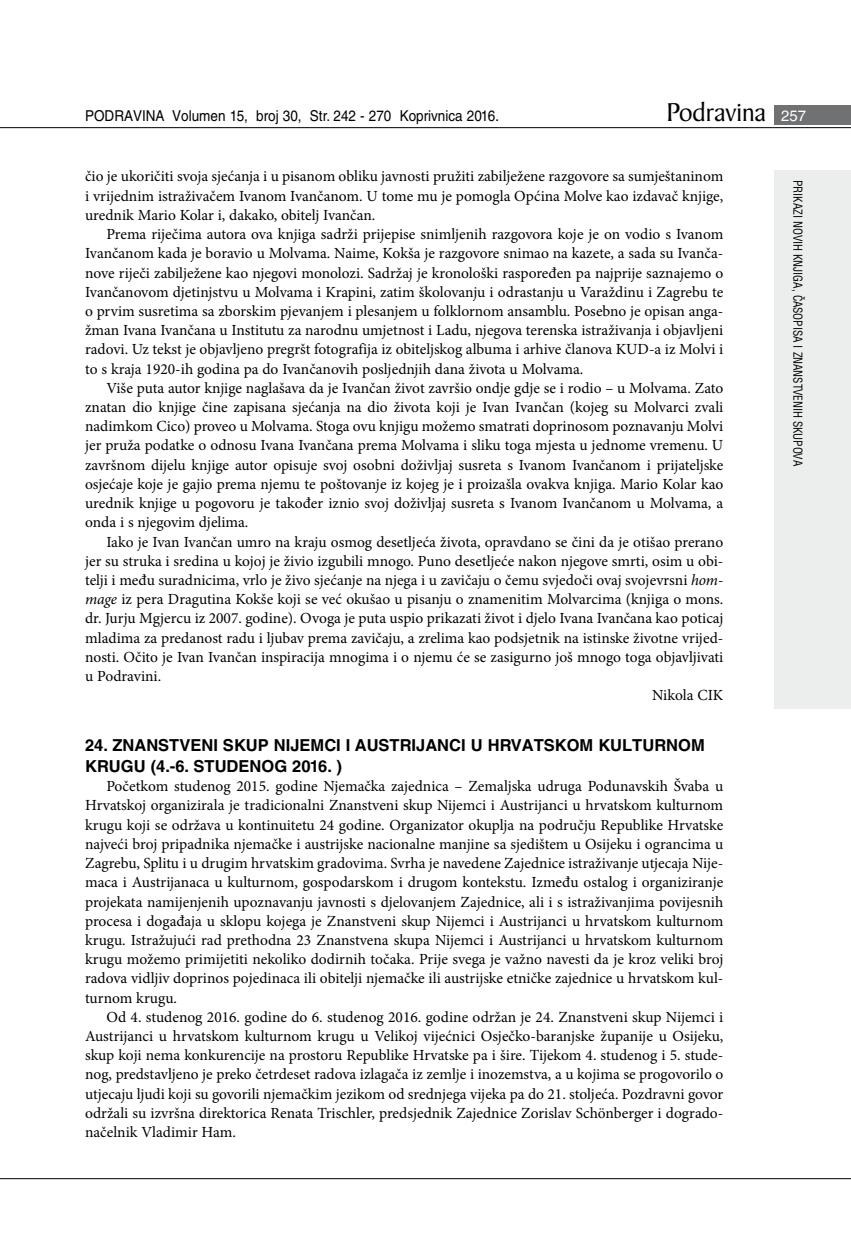
<style>
.page{position:relative;width:851px;height:1234px;background:#fff}
.page>*{position:absolute;margin:0;border:0;box-sizing:border-box;transform-origin:0 0}
.t1{font:27.6px "Baker Signet BT";color:#000}
.t2{font:700 16.5px/21px "Helvetica LT Skin 29";color:#000}
.t3{font:15.45px/19.2px "Minion Pro";color:#000;text-align:justify}
.t4{font:15px "Helvetica LT Skin 29";color:#000;scale:.9 1}
.t5{font:condensed 12px "Helvetica LT Skin 29";letter-spacing:-.005em;color:#000;scale:.95 1}
.s1{font-family:"Helvetica LT Skin 29";font-size:15px;color:#fff}
.s2{font-style:italic}
</style>
<div class="page">
<div style="left:774px;top:170px;width:76px;height:538px;background:#eceded"></div>
<div style="left:774px;top:105px;width:76px;height:19px;background:#707172"></div>
<hr style="left:0;top:127px;width:850px;height:1px;background:#000">
<hr style="left:0;top:1177px;width:850px;height:1px;background:#000">
<p class="t4" style="left:85px;top:107px;width:462px">PODRAVINA Volumen 15, broj 30, Str. 242 - 270 Koprivnica 2016.</p>
<h1 class="t1" style="left:666px;top:95px;width:141px">Podravina <span class="s1">257</span></h1>
<p class="t3" style="left:85px;top:167px;width:639px">čio je ukoričiti svoja sjećanja i u pisanom obliku javnosti pružiti zabilježene razgovore sa sumještaninom</p>
<p class="t3" style="left:85px;top:186px;width:639px">i vrijednim istraživačem Ivanom Ivančanom. U tome mu je pomogla Općina Molve kao izdavač knjige, urednik Mario Kolar i, dakako, obitelj Ivančan.</p>
<p class="t3" style="left:85px;top:224px;width:639px;text-indent:21px">Prema riječima autora ova knjiga sadrži prijepise snimljenih razgovora koje je on vodio s Ivanom Ivančanom kada je boravio u Molvama. Naime, Kokša je razgovore snimao na kazete, a sada su Ivanča&shy;nove riječi zabilježene kao njegovi monolozi. Sadržaj je kronološki raspoređen pa najprije saznajemo o Ivančanovom djetinjstvu u Molvama i Krapini, zatim školovanju i odrastanju u Varaždinu i Zagrebu te o prvim susretima sa zborskim pjevanjem i plesanjem u folklornom ansamblu. Posebno je opisan anga&shy;žman Ivana Ivančana u Institutu za narodnu umjetnost i Ladu, njegova terenska istraživanja i objavljeni radovi. Uz tekst je objavljeno pregršt fotografija iz obiteljskog albuma i arhive članova KUD-a iz Molvi i to s kraja 1920-ih godina pa do Ivančanovih posljednjih dana života u Molvama.</p>
<p class="t3" style="left:85px;top:378px;width:639px;text-indent:21px">Više puta autor knjige naglašava da je Ivančan život završio ondje gdje se i rodio – u Molvama. Zato znatan dio knjige čine zapisana sjećanja na dio života koji je Ivan Ivančan (kojeg su Molvarci zvali nadimkom Cico) proveo u Molvama. Stoga ovu knjigu možemo smatrati doprinosom poznavanju Molvi jer pruža podatke o odnosu Ivana Ivančana prema Molvama i sliku toga mjesta u jednome vremenu. U završnom dijelu knjige autor opisuje svoj osobni doživljaj susreta s Ivanom Ivančanom i prijateljske osjećaje koje je gajio prema njemu te poštovanje iz kojeg je i proizašla ovakva knjiga. Mario Kolar kao urednik knjige u pogovoru je također iznio svoj doživljaj susreta s Ivanom Ivančanom u Molvama, a onda i s njegovim djelima.</p>
<p class="t3" style="left:106px;top:532px;width:618px">Iako je Ivan Ivančan umro na kraju osmog desetljeća života, opravdano se čini da je otišao prerano</p>
<p class="t3" style="left:85px;top:551px;width:639px">jer su struka i sredina u kojoj je živio izgubili mnogo. Puno desetljeće nakon njegove smrti, osim u obi-</p>
<p class="t3" style="left:85px;top:570px;width:639px">telji i među suradnicima, vrlo je živo sjećanje na njega i u zavičaju o čemu svjedoči ovaj svojevrsni <span class="s2">hom-</span></p>
<p class="t3" style="left:85px;top:589px;width:639px"><span class="s2">mage</span> iz pera Dragutina Kokše koji se već okušao u pisanju o znamenitim Molvarcima (knjiga o mons.</p>
<p class="t3" style="left:85px;top:608px;width:639px">dr. Jurju Mgjercu iz 2007. godine). Ovoga je puta uspio prikazati život i djelo Ivana Ivančana kao poticaj</p>
<p class="t3" style="left:85px;top:628px;width:639px">mladima za predanost radu i ljubav prema zavičaju, a zrelima kao podsjetnik na istinske životne vrijed-</p>
<p class="t3" style="left:85px;top:647px;width:639px">nosti. Očito je Ivan Ivančan inspiracija mnogima i o njemu će se zasigurno još mnogo toga objavljivati</p>
<p class="t3" style="left:85px;top:666px;width:78px">u Podravini.</p>
<p class="t3" style="left:652px;top:685px;width:73px">Nikola CIK</p>
<p class="t2" style="left:85px;top:734px;width:621px">24. ZNANSTVENI SKUP NIJEMCI I AUSTRIJANCI U HRVATSKOM KULTURNOM<br>KRUGU (4.-6. STUDENOG 2016. )</p>
<p class="t3" style="left:85px;top:776px;width:639px;text-indent:21px">Početkom studenog 2015. godine Njemačka zajednica – Zemaljska udruga Podunavskih Švaba u Hrvatskoj organizirala je tradicionalni Znanstveni skup Nijemci i Austrijanci u hrvatskom kulturnom krugu koji se održava u kontinuitetu 24 godine. Organizator okuplja na području Republike Hrvatske najveći broj pripadnika njemačke i austrijske nacionalne manjine sa sjedištem u Osijeku i ograncima u Zagrebu, Splitu i u drugim hrvatskim gradovima. Svrha je navedene Zajednice istraživanje utjecaja Nije&shy;maca i Austrijanaca u kulturnom, gospodarskom i drugom kontekstu. Između ostalog i organiziranje projekata namijenjenih upoznavanju javnosti s djelovanjem Zajednice, ali i s istraživanjima povijesnih procesa i događaja u sklopu kojega je Znanstveni skup Nijemci i Austrijanci u hrvatskom kulturnom krugu. Istražujući rad prethodna 23 Znanstvena skupa Nijemci i Austrijanci u hrvatskom kulturnom krugu možemo primijetiti nekoliko dodirnih točaka. Prije svega je važno navesti da je kroz veliki broj radova vidljiv doprinos pojedinaca ili obitelji njemačke ili austrijske etničke zajednice u hrvatskom kul&shy;turnom krugu.</p>
<p class="t3" style="left:85px;top:1007px;width:639px;text-indent:21px">Od 4. studenog 2016. godine do 6. studenog 2016. godine održan je 24. Znanstveni skup Nijemci i Austrijanci u hrvatskom kulturnom krugu u Velikoj vijećnici Osječko-baranjske županije u Osijeku, skup koji nema konkurencije na prostoru Republike Hrvatske pa i šire. Tijekom 4. studenog i 5. stude&shy;nog, predstavljeno je preko četrdeset radova izlagača iz zemlje i inozemstva, a u kojima se progovorilo o utjecaju ljudi koji su govorili njemačkim jezikom od srednjega vijeka pa do 21. stoljeća. Pozdravni govor održali su izvršna direktorica Renata Trischler, predsjednik Zajednice Zorislav Schönberger i dogrado&shy;načelnik Vladimir Ham.</p>
<p class="t5" style="left:805px;top:180px;width:302px;rotate:90deg">PRIKAZI NOVIH KNJIGA, ČASOPISA I ZNANSTVENIH SKUPOVA</p>
</div>
